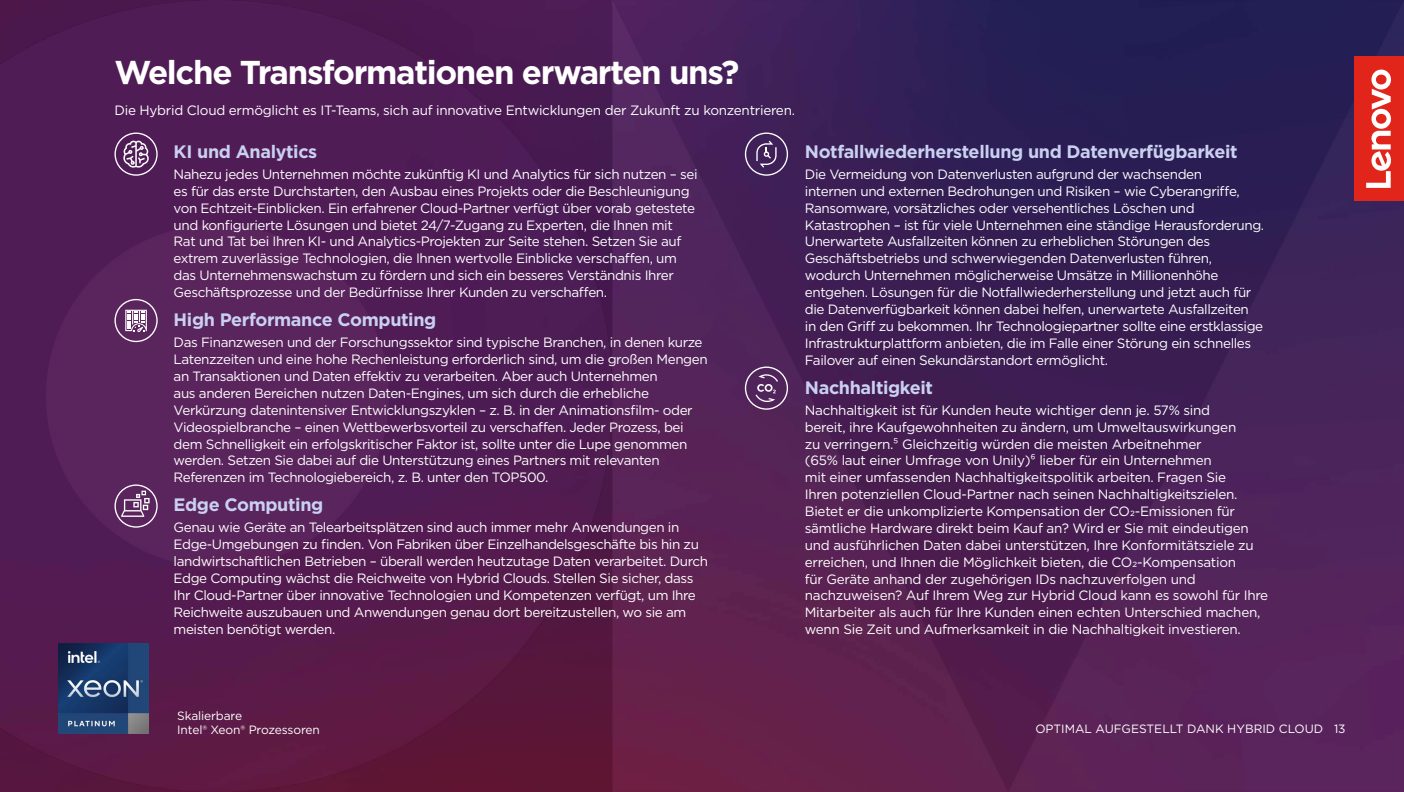
<style>
.page{position:relative;width:1404px;height:792px;background:#fff}
.page>*{position:absolute;margin:0;border:0;box-sizing:border-box;transform-origin:0 0}
.t1{font:700 33px "Gotham";letter-spacing:-.04em;color:#fff}
.t2{font:700 18px "Gotham";letter-spacing:-.02em;color:#c9d0f0}
.t3{font:13.5px/16.8px "Gotham";letter-spacing:-.03em;color:#fff}
.t4{font:12px/13.5px "Gotham";letter-spacing:-.01em;color:#fff}
</style>
<div class="page">
<img style="left:0;top:0;width:1404px;height:792px">
<svg style="left:114px;top:132px;width:44px;height:44px;background:#774f7b"></svg>
<svg style="left:114px;top:299px;width:44px;height:43px;background:#835a85"></svg>
<svg style="left:745px;top:366px;width:43px;height:44px;background:#6c4674"></svg>
<svg style="left:745px;top:132px;width:43px;height:44px;background:#5d4271"></svg>
<svg style="left:114px;top:484px;width:44px;height:43px;background:#7b507d"></svg>
<div style="left:1355px;top:57px;width:49px;height:144px;background:#e1251b"></div>
<svg style="left:1366px;top:70px;width:25px;height:118px"></svg>
<img style="left:58px;top:643px;width:90px;height:90px">
<h1 class="t1" style="left:114px;top:51px;width:627px">Welche Transformationen erwarten uns?</h1>
<p class="t3" style="left:114px;top:102px;width:682px">Die Hybrid Cloud ermöglicht es IT-Teams, sich auf innovative Entwicklungen der Zukunft zu konzentrieren.</p>
<h2 class="t2" style="left:174px;top:139px;width:145px">KI und Analytics</h2>
<p class="t3" style="left:174px;top:165px;width:526px">Nahezu jedes Unternehmen möchte zukünftig KI und Analytics für sich nutzen – sei es für das erste Durchstarten, den Ausbau eines Projekts oder die Beschleunigung von Echtzeit-Einblicken. Ein erfahrener Cloud-Partner verfügt über vorab getestete und konfigurierte Lösungen und bietet 24/7-Zugang zu Experten, die Ihnen mit Rat und Tat bei Ihren KI- und Analytics-Projekten zur Seite stehen. Setzen Sie auf extrem zuverlässige Technologien, die Ihnen wertvolle Einblicke verschaffen, um das Unternehmenswachstum zu fördern und sich ein besseres Verständnis Ihrer Geschäftsprozesse und der Bedürfnisse Ihrer Kunden zu verschaffen.</p>
<h2 class="t2" style="left:174px;top:308px;width:264px">High Performance Computing</h2>
<p class="t3" style="left:174px;top:334px;width:536px">Das Finanzwesen und der Forschungssektor sind typische Branchen, in denen kurze Latenzzeiten und eine hohe Rechenleistung erforderlich sind, um die großen Mengen an Transaktionen und Daten effektiv zu verarbeiten. Aber auch Unternehmen<br>aus anderen Bereichen nutzen Daten-Engines, um sich durch die erhebliche Verkürzung datenintensiver Entwicklungszyklen – z. B. in der Animationsfilm- oder Videospielbranche – einen Wettbewerbsvorteil zu verschaffen. Jeder Prozess, bei dem Schnelligkeit ein erfolgskritischer Faktor ist, sollte unter die Lupe genommen werden. Setzen Sie dabei auf die Unterstützung eines Partners mit relevanten Referenzen im Technologiebereich, z. B. unter den TOP500.</p>
<h2 class="t2" style="left:174px;top:493px;width:151px">Edge Computing</h2>
<p class="t3" style="left:174px;top:519px;width:536px">Genau wie Geräte an Telearbeitsplätzen sind auch immer mehr Anwendungen in Edge-Umgebungen zu finden. Von Fabriken über Einzelhandelsgeschäfte bis hin zu landwirtschaftlichen Betrieben – überall werden heutzutage Daten verarbeitet. Durch Edge Computing wächst die Reichweite von Hybrid Clouds. Stellen Sie sicher, dass Ihr Cloud-Partner über innovative Technologien und Kompetenzen verfügt, um Ihre Reichweite auszubauen und Anwendungen genau dort bereitzustellen, wo sie am meisten benötigt werden.</p>
<h2 class="t2" style="left:805px;top:139px;width:434px">Notfallwiederherstellung und Datenverfügbarkeit</h2>
<p class="t3" style="left:805px;top:165px;width:461px">Die Vermeidung von Datenverlusten aufgrund der wachsenden<br>internen und externen Bedrohungen und Risiken – wie Cyberangriffe, Ransomware, vorsätzliches oder versehentliches Löschen und Katastrophen – ist für viele Unternehmen eine ständige Herausforderung.<br>Unerwartete Ausfallzeiten können zu erheblichen Störungen des Geschäftsbetriebs und schwerwiegenden Datenverlusten führen, wodurch Unternehmen möglicherweise Umsätze in Millionenhöhe entgehen. Lösungen für die Notfallwiederherstellung und jetzt auch für die Datenverfügbarkeit können dabei helfen, unerwartete Ausfallzeiten<br>in den Griff zu bekommen. Ihr Technologiepartner sollte eine erstklassige Infrastrukturplattform anbieten, die im Falle einer Störung ein schnelles Failover auf einen Sekundärstandort ermöglicht.</p>
<h2 class="t2" style="left:805px;top:375px;width:130px">Nachhaltigkeit</h2>
<p class="t3" style="left:805px;top:401px;width:465px">Nachhaltigkeit ist für Kunden heute wichtiger denn je. 57% sind<br>bereit, ihre Kaufgewohnheiten zu ändern, um Umweltauswirkungen<br>zu verringern.⁵ Gleichzeitig würden die meisten Arbeitnehmer<br>(65% laut einer Umfrage von Unily)⁶ lieber für ein Unternehmen<br>mit einer umfassenden Nachhaltigkeitspolitik arbeiten. Fragen Sie<br>Ihren potenziellen Cloud-Partner nach seinen Nachhaltigkeitszielen.<br>Bietet er die unkomplizierte Kompensation der CO2-Emissionen für sämtliche Hardware direkt beim Kauf an? Wird er Sie mit eindeutigen und ausführlichen Daten dabei unterstützen, Ihre Konformitätsziele zu erreichen, und Ihnen die Möglichkeit bieten, die CO2-Kompensation<br>für Geräte anhand der zugehörigen IDs nachzuverfolgen und nachzuweisen? Auf Ihrem Weg zur Hybrid Cloud kann es sowohl für Ihre Mitarbeiter als auch für Ihre Kunden einen echten Unterschied machen, wenn Sie Zeit und Aufmerksamkeit in die Nachhaltigkeit investieren.</p>
<p class="t4" style="left:177px;top:709px;width:144px">Skalierbare<br>Intel® Xeon® Prozessoren</p>
<p class="t4" style="left:1035px;top:721px;width:312px">OPTIMAL AUFGESTELLT DANK HYBRID CLOUD 13</p>
</div>
